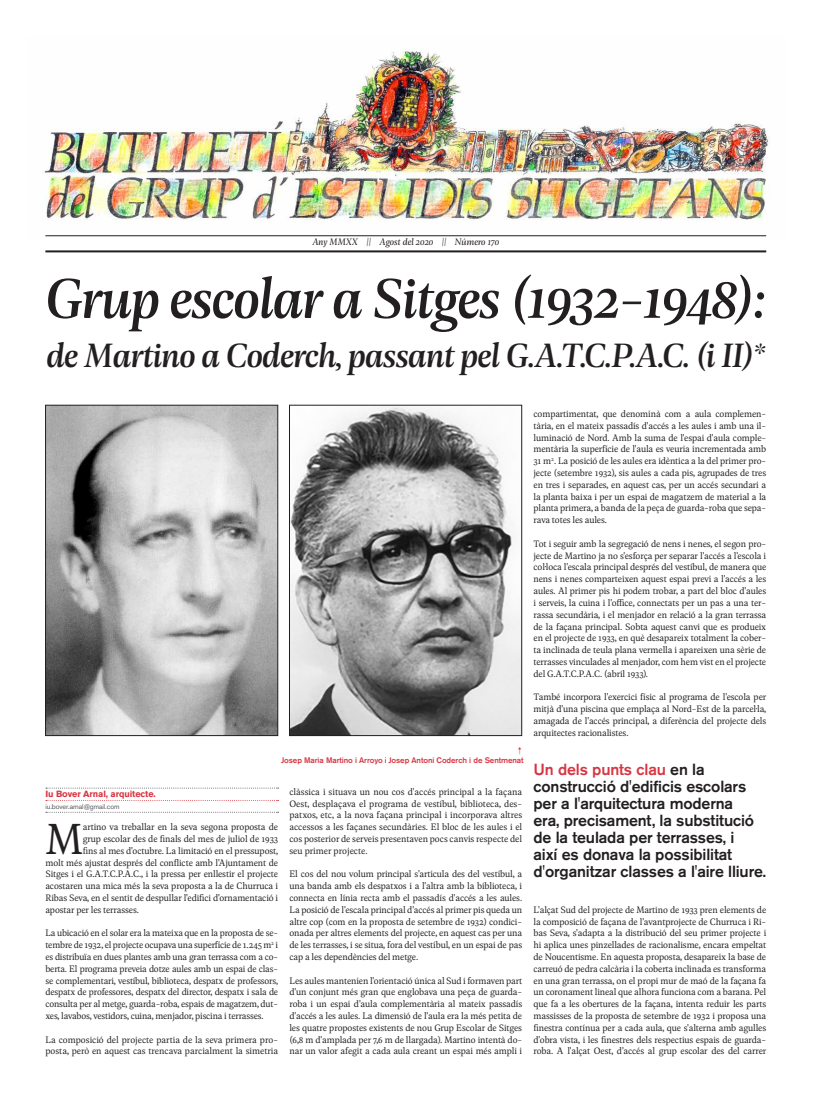
<style>
.page{position:relative;width:823px;height:1106px;background:#fff}
.page>*{position:absolute;margin:0;border:0;box-sizing:border-box;transform-origin:0 0}
.t1{font:italic 500 60px "Geller Headline";letter-spacing:-.02em;color:#231f20}
.t2{font:300 46.4px "Geller Text";color:#231f20}
.t3{font:italic 500 36px "Geller Headline";letter-spacing:-.02em;color:#231f20}
.t4{font:500 16px/17px "Akzidenz Grotesk BQ";letter-spacing:-.01em;color:#231f20}
.t5{font:300 10px/11.8px "Geller Text";letter-spacing:-.01em;color:#231f20;text-align:justify}
.t6{font:italic 10px "Geller Headline";color:#231f20}
.t7{font:700 9px "Akzidenz Grotesk BQ";letter-spacing:-.01em;color:#d83642}
.t8{font:500 8px "Akzidenz Grotesk BQ";letter-spacing:-.01em;color:#d83642}
.t9{font:8px "ST Baoli SC";color:#d83642}
.t10{font:7px "Akzidenz Grotesk BQ";letter-spacing:-.01em;color:#57585a}
.s1{font-weight:400;color:#231f20}
.s2{color:#d83642}
</style>
<div class="page">
<img style="left:43px;top:51px;width:727px;height:186px">
<hr style="left:45px;top:235px;width:720px;height:1px;background:#231f20">
<hr style="left:45px;top:250px;width:720px;height:2px;background:#231f20">
<img style="left:47px;top:407px;width:229px;height:326px">
<div style="left:45px;top:405px;width:233px;height:330px;border:1px solid #231f20"></div>
<img style="left:291px;top:407px;width:228px;height:326px">
<div style="left:289px;top:405px;width:232px;height:330px;border:1px solid #231f20"></div>
<svg style="left:46px;top:787px;width:232px;height:1px"></svg>
<svg style="left:46px;top:800px;width:232px;height:1px"></svg>
<svg style="left:46px;top:811px;width:232px;height:1px"></svg>
<p class="t6" style="left:312px;top:235px;width:188px">Any MMXX || Agost del 2020 || Número 170</p>
<h1 class="t1" style="left:46px;top:257px;width:721px">Grup escolar a Sitges (1932-1948):</h1>
<h3 class="t3" style="left:46px;top:331px;width:720px">de Martino a Coderch, passant pel G.A.T.C.P.A.C. (i II)*</h3>
<p class="t9" style="left:515px;top:746px;width:9px">↑</p>
<p class="t8" style="left:281px;top:755px;width:244px">Josep Maria Martino i Arroyo <span class="s1">i</span> Josep Antoni Coderch i de Sentmenat</p>
<p class="t7" style="left:45px;top:788px;width:112px">Iu Bover Arnal, arquitecte.</p>
<p class="t10" style="left:45px;top:802px;width:76px">iu.bover.arnal@gmail.com</p>
<h2 class="t2" style="left:45px;top:808px;width:39px">M</h2>
<p class="t5" style="left:83px;top:820px;width:196px">artino va treballar en la seva segona proposta de</p>
<p class="t5" style="left:83px;top:832px;width:196px">grup escolar des de finals del mes de juliol de 1933</p>
<p class="t5" style="left:83px;top:844px;width:197px">fins al mes d'octubre. La limitació en el pressupost,</p>
<p class="t5" style="left:45px;top:856px;width:234px">molt més ajustat després del conflicte amb l'Ajuntament de</p>
<p class="t5" style="left:45px;top:868px;width:234px">Sitges i el G.A.T.C.P.A.C., i la pressa per enllestir el projecte</p>
<p class="t5" style="left:45px;top:879px;width:234px">acostaren una mica més la seva proposta a la de Churruca i</p>
<p class="t5" style="left:45px;top:891px;width:234px">Ribas Seva, en el sentit de despullar l'edifici d'ornamentació i</p>
<p class="t5" style="left:45px;top:903px;width:95px">apostar per les terrasses.</p>
<p class="t5" style="left:45px;top:927px;width:234px">La ubicació en el solar era la mateixa que en la proposta de se&shy;tembre de 1932, el projecte ocupava una superfície de 1.245 m<sup>2</sup> i es distribuïa en dues plantes amb una gran terrassa com a co&shy;berta. El programa preveia dotze aules amb un espai de clas&shy;se complementari, vestíbul, biblioteca, despatx de professors, despatx de professores, despatx del director, despatx i sala de consulta per al metge, guarda-roba, espais de magatzem, dut&shy;xes, lavabos, vestidors, cuina, menjador, piscina i terrasses.</p>
<p class="t5" style="left:45px;top:1033px;width:234px">La composició del projecte partia de la seva primera pro&shy;posta, però en aquest cas trencava parcialment la simetria</p>
<p class="t5" style="left:289px;top:785px;width:234px">clàssica i situava un nou cos d'accés principal a la façana Oest, desplaçava el programa de vestíbul, biblioteca, des&shy;patxos, etc, a la nova façana principal i incorporava altres accessos a les façanes secundàries. El bloc de les aules i el cos posterior de serveis presentaven pocs canvis respecte del seu primer projecte.</p>
<p class="t5" style="left:289px;top:868px;width:234px">El cos del nou volum principal s'articula des del vestíbul, a una banda amb els despatxos i a l'altra amb la biblioteca, i connecta en línia recta amb el passadís d'accés a les aules.<br>La posició de l'escala principal d'accés al primer pis queda un altre cop (com en la proposta de setembre de 1932) condici&shy;onada per altres elements del projecte, en aquest cas per una de les terrasses, i se situa, fora del vestíbul, en un espai de pas cap a les dependències del metge.</p>
<p class="t5" style="left:289px;top:974px;width:234px">Les aules mantenien l'orientació única al Sud i formaven part d'un conjunt més gran que englobava una peça de guarda&shy;roba i un espai d'aula complementària al mateix passadís d'accés a les aules. La dimensió de l'aula era la més petita de les quatre propostes existents de nou Grup Escolar de Sitges (6,8 m d'amplada per 7,6 m de llargada). Martino intentà do&shy;nar un valor afegit a cada aula creant un espai més ampli i</p>
<p class="t5" style="left:533px;top:407px;width:234px;text-align:left">compartimentat, que denominà com a aula complemen&shy;tària, en el mateix passadís d'accés a les aules i amb una il· luminació de Nord. Amb la suma de l'espai d'aula comple&shy;mentària la superfície de l'aula es veuria incrementada amb 31 m<sup>2</sup>. La posició de les aules era idèntica a la del primer pro&shy;jecte (setembre 1932), sis aules a cada pis, agrupades de tres en tres i separades, en aquest cas, per un accés secundari a la planta baixa i per un espai de magatzem de material a la planta primera, a banda de la peça de guarda-roba que sepa&shy;rava totes les aules.</p>
<p class="t5" style="left:533px;top:537px;width:234px">Tot i seguir amb la segregació de nens i nenes, el segon pro&shy;jecte de Martino ja no s'esforça per separar l'accés a l'escola i col·loca l'escala principal després del vestíbul, de manera que nens i nenes comparteixen aquest espai previ a l'accés a les aules. Al primer pis hi podem trobar, a part del bloc d'aules i serveis, la cuina i l'office, connectats per un pas a una ter&shy;rassa secundària, i el menjador en relació a la gran terrassa de la façana principal. Sobta aquest canvi que es produeix en el projecte de 1933, en què desapareix totalment la cober&shy;ta inclinada de teula plana vermella i apareixen una sèrie de terrasses vinculades al menjador, com hem vist en el projecte del G.A.T.C.P.A.C. (abril 1933).</p>
<p class="t5" style="left:533px;top:691px;width:234px">També incorpora l'exercici físic al programa de l'escola per mitjà d'una piscina que emplaça al Nord-Est de la parcel·la, amagada de l'accés principal, a diferència del projecte dels arquitectes racionalistes.</p>
<h3 class="t4" style="left:533px;top:761px;width:234px"><span class="s2">Un dels punts clau</span> en la construcció d'edificis escolars per a l'arquitectura moderna<br>era, precisament, la substitució de la teulada per terrasses, i<br>així es donava la possibilitat d'organitzar classes a l'aire lliure.</h3>
<p class="t5" style="left:533px;top:903px;width:234px">L'alçat Sud del projecte de Martino de 1933 pren elements de la composició de façana de l'avantprojecte de Churruca i Ri&shy;bas Seva, s'adapta a la distribució del seu primer projecte i hi aplica unes pinzellades de racionalisme, encara empeltat de Noucentisme. En aquesta proposta, desapareix la base de carreuó de pedra calcària i la coberta inclinada es transforma en una gran terrassa, on el propi mur de maó de la façana fa un coronament lineal que alhora funciona com a barana. Pel que fa a les obertures de la façana, intenta reduir les parts massisses de la proposta de setembre de 1932 i proposa una finestra contínua per a cada aula, que s'alterna amb agulles d'obra vista, i les finestres dels respectius espais de guarda&shy;roba. A l'alçat Oest, d'accés al grup escolar des del carrer</p>
</div>
